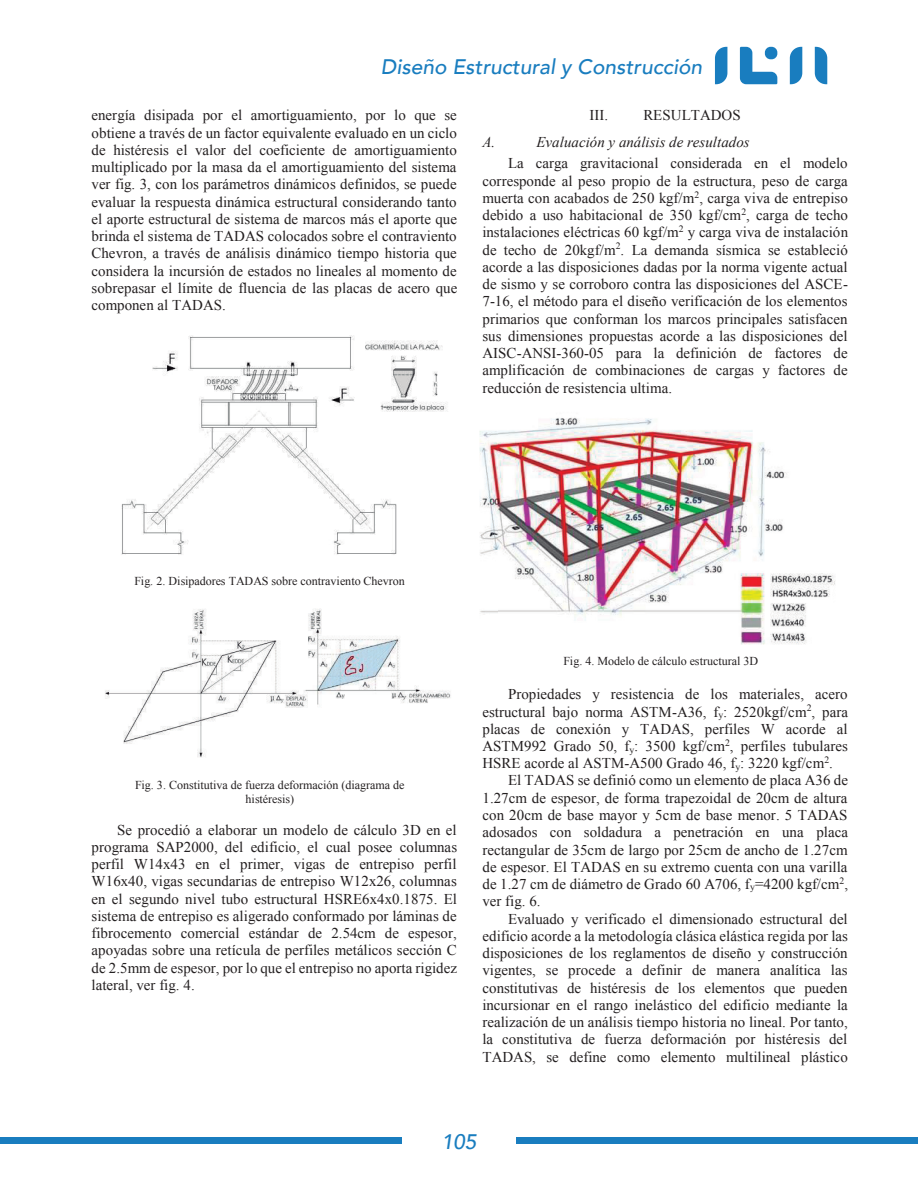
<style>
.page{position:relative;width:918px;height:1188px;background:#fff}
.page>*{position:absolute;margin:0;border:0;box-sizing:border-box;transform-origin:0 0}
.t1{font:italic 500 21px "Avenir";color:#197dbf}
.t2{font:15px/17.2px "Times New Roman";color:#231f20;text-align:justify}
.t3{font:italic 15px "Times New Roman";color:#231f20}
.t4{font:12px/14.1px "Times New Roman";letter-spacing:-.005em;color:#231f20;text-align:center}
</style>
<div class="page">
<img style="left:121px;top:335px;width:327px;height:220px">
<img style="left:105px;top:608px;width:346px;height:150px">
<img style="left:480px;top:431px;width:355px;height:213px">
<img style="left:499px;top:418px;width:332px;height:218px">
<div style="left:0;top:1137px;width:402px;height:7px;background:#197dbf"></div>
<div style="left:516px;top:1137px;width:402px;height:7px;background:#197dbf"></div>
<svg style="left:740px;top:47px;width:37px;height:37px"></svg>
<svg style="left:790px;top:47px;width:12px;height:37px"></svg>
<svg style="left:815px;top:47px;width:12px;height:37px"></svg>
<svg style="left:715px;top:47px;width:12px;height:37px"></svg>
<h1 class="t1" style="left:381px;top:54px;width:323px">Diseño Estructural y Construcción</h1>
<p class="t2" style="left:92px;top:107px;width:367px">energía disipada por el amortiguamiento, por lo que se obtiene a través de un factor equivalente evaluado en un ciclo de histéresis el valor del coeficiente de amortiguamiento multiplicado por la masa da el amortiguamiento del sistema ver fig. 3, con los parámetros dinámicos definidos, se puede evaluar la respuesta dinámica estructural considerando tanto el aporte estructural de sistema de marcos más el aporte que brinda el sistema de TADAS colocados sobre el contraviento Chevron, a través de análisis dinámico tiempo historia que considera la incursión de estados no lineales al momento de sobrepasar el límite de fluencia de las placas de acero que componen al TADAS.</p>
<p class="t2" style="left:589px;top:107px;width:20px">III.</p>
<p class="t2" style="left:643px;top:107px;width:99px">RESULTADOS</p>
<p class="t3" style="left:482px;top:131px;width:14px">A.</p>
<p class="t3" style="left:536px;top:131px;width:215px">Evaluación y análisis de resultados</p>
<p class="t2" style="left:482px;top:155px;width:367px;text-indent:26px">La carga gravitacional considerada en el modelo corresponde al peso propio de la estructura, peso de carga muerta con acabados de 250 kgf/m<sup>2</sup>, carga viva de entrepiso debido a uso habitacional de 350 kgf/cm<sup>2</sup>, carga de techo instalaciones eléctricas 60 kgf/m<sup>2</sup> y carga viva de instalación de techo de 20kgf/m<sup>2</sup>. La demanda sísmica se estableció acorde a las disposiciones dadas por la norma vigente actual de sismo y se corroboro contra las disposiciones del ASCE-7-16, el método para el diseño verificación de los elementos primarios que conforman los marcos principales satisfacen sus dimensiones propuestas acorde a las disposiciones del AISC-ANSI-360-05 para la definición de factores de amplificación de combinaciones de cargas y factores de reducción de resistencia ultima.</p>
<p class="t4" style="left:134px;top:574px;width:272px">Fig. 2. Disipadores TADAS sobre contraviento Chevron</p>
<p class="t4" style="left:135px;top:778px;width:271px">Fig. 3. Constitutiva de fuerza deformación (diagrama de histéresis)</p>
<p class="t2" style="left:92px;top:821px;width:367px;text-indent:26px">Se procedió a elaborar un modelo de cálculo 3D en el programa SAP2000, del edificio, el cual posee columnas perfil W14x43 en el primer, vigas de entrepiso perfil W16x40, vigas secundarias de entrepiso W12x26, columnas en el segundo nivel tubo estructural HSRE6x4x0.1875. El sistema de entrepiso es aligerado conformado por láminas de fibrocemento comercial estándar de 2.54cm de espesor, apoyadas sobre una retícula de perfiles metálicos sección C de 2.5mm de espesor, por lo que el entrepiso no aporta rigidez lateral, ver fig. 4.</p>
<p class="t4" style="left:564px;top:654px;width:196px">Fig. 4. Modelo de cálculo estructural 3D</p>
<p class="t2" style="left:482px;top:685px;width:367px;text-indent:26px">Propiedades y resistencia de los materiales, acero estructural bajo norma ASTM-A36, f<sub>y</sub>: 2520kgf/cm<sup>2</sup>, para placas de conexión y TADAS, perfiles W acorde al ASTM992 Grado 50, f<sub>y</sub>: 3500 kgf/cm<sup>2</sup>, perfiles tubulares HSRE acorde al ASTM-A500 Grado 46, f<sub>y</sub>: 3220 kgf/cm<sup>2</sup>.</p>
<p class="t2" style="left:482px;top:772px;width:367px;text-indent:26px">El TADAS se definió como un elemento de placa A36 de 1.27cm de espesor, de forma trapezoidal de 20cm de altura con 20cm de base mayor y 5cm de base menor. 5 TADAS adosados con soldadura a penetración en una placa rectangular de 35cm de largo por 25cm de ancho de 1.27cm de espesor. El TADAS en su extremo cuenta con una varilla de 1.27 cm de diámetro de Grado 60 A706, f<sub>y</sub>=4200 kgf/cm<sup>2</sup>, ver fig. 6.</p>
<p class="t2" style="left:482px;top:910px;width:367px;text-indent:26px">Evaluado y verificado el dimensionado estructural del edificio acorde a la metodología clásica elástica regida por las disposiciones de los reglamentos de diseño y construcción vigentes, se procede a definir de manera analítica las constitutivas de histéresis de los elementos que pueden incursionar en el rango inelástico del edificio mediante la realización de un análisis tiempo historia no lineal. Por tanto, la constitutiva de fuerza deformación por histéresis del TADAS, se define como elemento multilineal plástico</p>
<h1 class="t1" style="left:441px;top:1129px;width:37px">105</h1>
</div>
